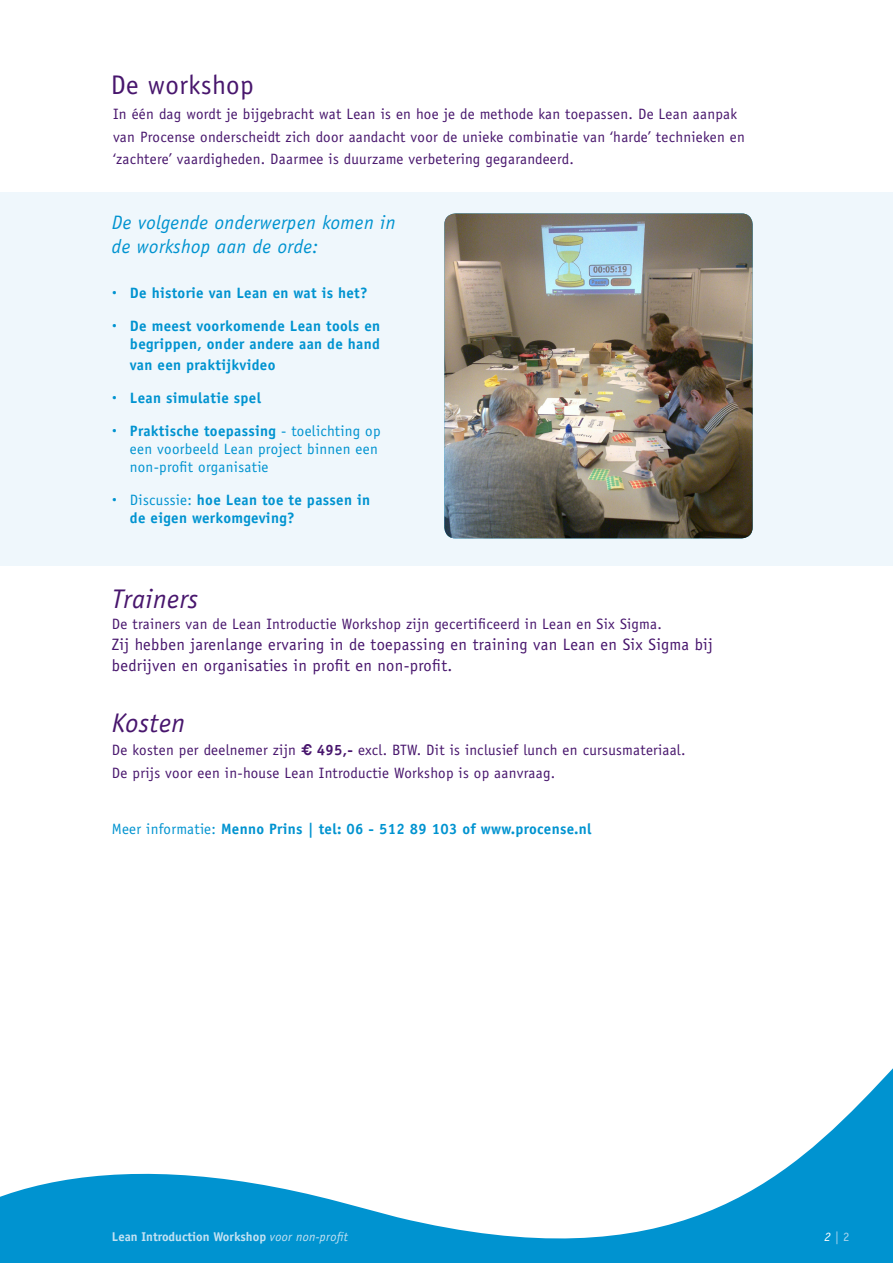
<style>
.page{position:relative;width:893px;height:1263px;background:#fff}
.page>*{position:absolute;margin:0;border:0;box-sizing:border-box;transform-origin:0 0}
.t1{font:italic 27px "Officina Sans";letter-spacing:.02em;color:#48166d}
.t2{font:27px "Officina Sans";letter-spacing:.02em;color:#48166d}
.t3{font:italic 19.5px "Officina Sans";letter-spacing:.02em;color:#0093d0}
.t4{font:16.5px "Officina Sans";letter-spacing:.02em;color:#48166d}
.t5{font:15px/22.5px "Officina Sans";letter-spacing:.02em;color:#48166d}
.t6{font:700 15px "Officina Sans";letter-spacing:.02em;color:#0093d0}
.t7{font:15px "Officina Sans";letter-spacing:.02em;color:#0093d0}
.t8{font:700 12.75px "Officina Sans";color:#c3e2f3}
.t9{font:12.75px "Officina Sans";color:#a5d4ee}
.s1{font-family:"Helvetica"}
.s2{font-weight:400}
.s3{font-family:"Helvetica";font-weight:700}
.s4{font-weight:700}
.s5{font-weight:400;font-style:italic}
.s6{font-style:italic;color:#fff}
</style>
<div class="page">
<div style="left:0;top:192px;width:893px;height:373px;background:#eff7fc"></div>
<svg style="left:0;top:1068px;width:893px;height:195px"></svg>
<img style="left:444px;top:213px;width:309px;height:325px">
<p class="t2" style="left:111px;top:69px;width:144px">De workshop</p>
<p class="t5" style="left:113px;top:103px;width:633px">In één dag wordt je bijgebracht wat Lean is en hoe je de methode kan toepassen. De Lean aanpak van Procense onderscheidt zich door aandacht voor de unieke combinatie van ‘harde’ technieken en ‘zachtere’ vaardigheden. Daarmee is duurzame verbetering gegarandeerd.</p>
<p class="t3" style="left:112px;top:211px;width:285px">De volgende onderwerpen komen in</p>
<p class="t3" style="left:112px;top:235px;width:208px">de workshop aan de orde:</p>
<p class="t6" style="left:112px;top:283px;width:257px"><span class="s1">•</span> De historie van Lean en wat is het?</p>
<p class="t6" style="left:112px;top:316px;width:270px"><span class="s1">•</span> De meest voorkomende Lean tools en</p>
<p class="t6" style="left:130px;top:334px;width:251px">begrippen, onder andere aan de hand</p>
<p class="t6" style="left:130px;top:355px;width:147px">van een praktijkvideo</p>
<p class="t6" style="left:112px;top:388px;width:151px"><span class="s1">•</span> Lean simulatie spel</p>
<p class="t6" style="left:112px;top:421px;width:270px"><span class="s1">•</span> Praktische toepassing <span class="s2">- toelichting op</span></p>
<p class="t7" style="left:130px;top:440px;width:249px">een voorbeeld Lean project binnen een</p>
<p class="t7" style="left:130px;top:458px;width:140px">non-profit organisatie</p>
<p class="t6" style="left:112px;top:490px;width:260px"><span class="s1">•</span> <span class="s2">Discussie:</span> hoe Lean toe te passen in</p>
<p class="t6" style="left:130px;top:508px;width:166px">de eigen werkomgeving?</p>
<p class="t1" style="left:112px;top:583px;width:88px">Trainers</p>
<p class="t5" style="left:112px;top:613px;width:551px">De trainers van de Lean Introductie Workshop zijn gecertificeerd in Lean en Six Sigma.</p>
<p class="t4" style="left:112px;top:635px;width:602px">Zij hebben jarenlange ervaring in de toepassing en training van Lean en Six Sigma bij</p>
<p class="t4" style="left:112px;top:656px;width:342px">bedrijven en organisaties in profit en non-profit.</p>
<p class="t1" style="left:112px;top:707px;width:75px">Kosten</p>
<p class="t5" style="left:112px;top:739px;width:575px">De kosten per deelnemer zijn <span class="s3">€</span> <span class="s4">495,-</span> excl. BTW. Dit is inclusief lunch en cursusmateriaal.</p>
<p class="t5" style="left:112px;top:761px;width:445px">De prijs voor een in-house Lean Introductie Workshop is op aanvraag.</p>
<p class="t6" style="left:112px;top:819px;width:481px"><span class="s2">Meer informatie:</span> Menno Prins | tel: 06 - 512 89 103 of www.procense.nl</p>
<p class="t8" style="left:112px;top:1229px;width:238px">Lean Introduction Workshop <span class="s5">voor non-profit</span></p>
<p class="t9" style="left:824px;top:1229px;width:27px"><span class="s6">2</span> | 2</p>
</div>
